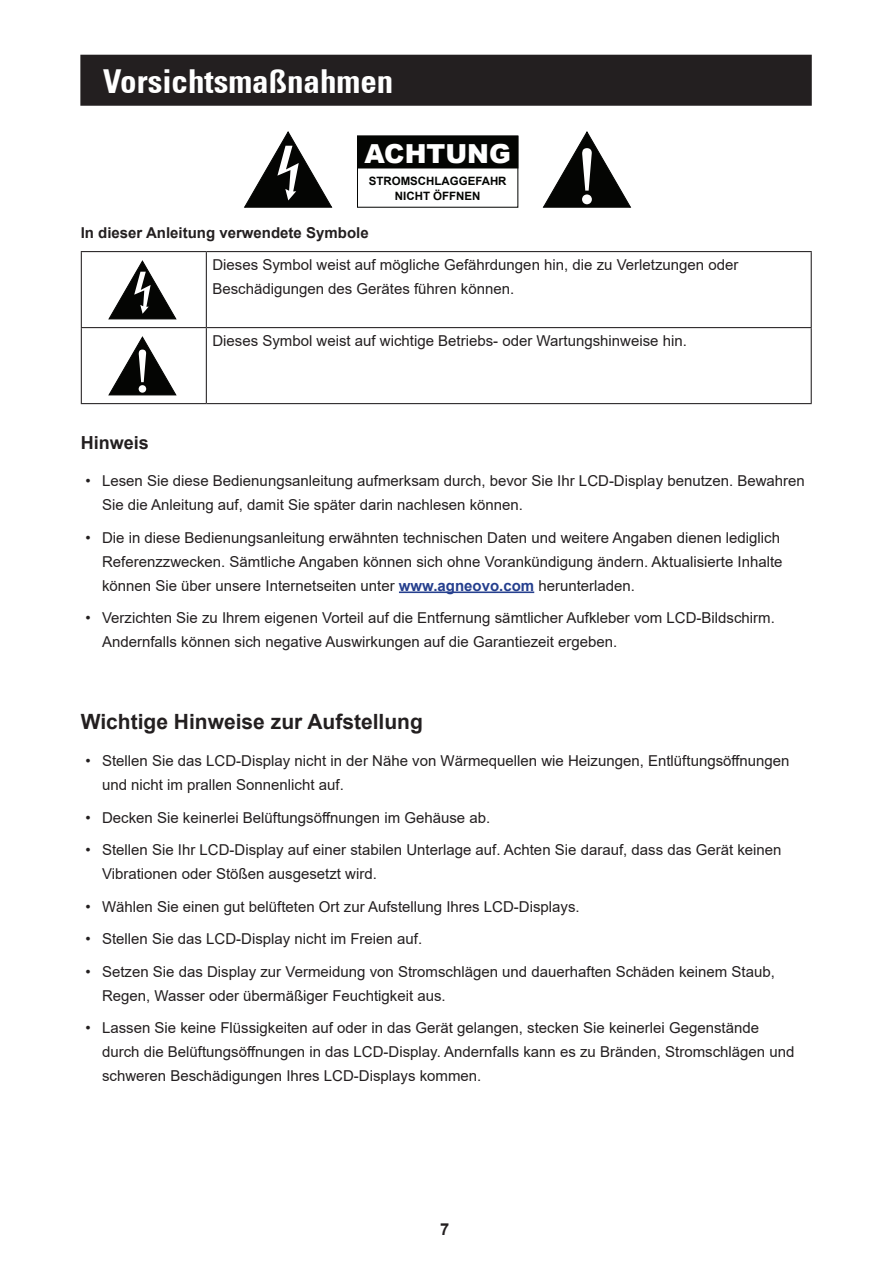
<style>
.page{position:relative;width:893px;height:1263px;background:#fff}
.page>*{position:absolute;margin:0;border:0;box-sizing:border-box;transform-origin:0 0}
.t1{font:700 condensed 33px "Univers 67";color:#fff}
.t2{font:900 26.25px "Arial";color:#fff}
.t3{font:700 21px "Arial";color:#231f20}
.t4{font:700 18px "Arial";color:#231f20}
.t5{font:700 16.5px "Arial";color:#231f20}
.t6{font:15px/24px "Arial";color:#231f20}
.t7{font:700 15px "Arial";color:#231f20}
.t8{font:700 11.55px/14.9px "Arial";color:#040503;text-align:center}
.s1{font-weight:700;color:#253f8e}
</style>
<div class="page">
<div style="left:81px;top:55px;width:730px;height:50px;background:#231f20"></div>
<div style="left:80px;top:55px;width:732px;height:51px;border:2px solid #231f20"></div>
<svg style="left:244px;top:131px;width:89px;height:77px"></svg>
<svg style="left:542px;top:131px;width:90px;height:77px"></svg>
<div style="left:357px;top:136px;width:161px;height:32px;background:#040503"></div>
<hr style="left:399px;top:591px;width:135px;height:2px;background:#253f8e">
<hr style="left:81px;top:251px;width:125px;height:1px;background:#231f20">
<hr style="left:81px;top:252px;width:1px;height:75px;background:#231f20">
<hr style="left:206px;top:251px;width:606px;height:1px;background:#231f20">
<hr style="left:206px;top:252px;width:1px;height:75px;background:#231f20">
<hr style="left:811px;top:252px;width:1px;height:75px;background:#231f20">
<hr style="left:81px;top:327px;width:125px;height:1px;background:#231f20">
<hr style="left:81px;top:328px;width:1px;height:75px;background:#231f20">
<hr style="left:206px;top:327px;width:606px;height:1px;background:#231f20">
<hr style="left:206px;top:328px;width:1px;height:75px;background:#231f20">
<hr style="left:811px;top:328px;width:1px;height:75px;background:#231f20">
<hr style="left:81px;top:403px;width:125px;height:1px;background:#231f20">
<hr style="left:206px;top:403px;width:606px;height:1px;background:#231f20">
<svg style="left:109px;top:261px;width:67px;height:58px"></svg>
<svg style="left:109px;top:337px;width:67px;height:58px"></svg>
<h1 class="t1" style="left:103px;top:61px;width:292px">Vorsichtsmaßnahmen</h1>
<h2 class="t2" style="left:364px;top:134px;width:148px">ACHTUNG</h2>
<p class="t8" style="left:369px;top:174px;width:139px">STROMSCHLAGGEFAHR<br>NICHT ÖFFNEN</p>
<p class="t7" style="left:81px;top:222px;width:289px">In dieser Anleitung verwendete Symbole</p>
<p class="t6" style="left:212px;top:253px;width:528px">Dieses Symbol weist auf mögliche Gefährdungen hin, die zu Verletzungen oder<br>Beschädigungen des Gerätes führen können.</p>
<p class="t6" style="left:212px;top:329px;width:476px">Dieses Symbol weist auf wichtige Betriebs- oder Wartungshinweise hin.</p>
<p class="t4" style="left:81px;top:430px;width:70px">Hinweis</p>
<p class="t6" style="left:102px;top:469px;width:704px;text-indent:-16px">• Lesen Sie diese Bedienungsanleitung aufmerksam durch, bevor Sie Ihr LCD-Display benutzen. Bewahren<br>Sie die Anleitung auf, damit Sie später darin nachlesen können.</p>
<p class="t6" style="left:102px;top:525px;width:682px;text-indent:-16px">• Die in diese Bedienungsanleitung erwähnten technischen Daten und weitere Angaben dienen lediglich<br>Referenzzwecken. Sämtliche Angaben können sich ohne Vorankündigung ändern. Aktualisierte Inhalte können Sie über unsere Internetseiten unter <span class="s1">www.agneovo.com</span> herunterladen.</p>
<p class="t6" style="left:102px;top:606px;width:674px;text-indent:-16px">• Verzichten Sie zu Ihrem eigenen Vorteil auf die Entfernung sämtlicher Aufkleber vom LCD-Bildschirm.<br>Andernfalls können sich negative Auswirkungen auf die Garantiezeit ergeben.</p>
<h3 class="t3" style="left:81px;top:707px;width:344px">Wichtige Hinweise zur Aufstellung</h3>
<p class="t6" style="left:102px;top:749px;width:689px;text-indent:-17px">• Stellen Sie das LCD-Display nicht in der Nähe von Wärmequellen wie Heizungen, Entlüftungsöffnungen und nicht im prallen Sonnenlicht auf.</p>
<p class="t6" style="left:86px;top:805px;width:406px">• Decken Sie keinerlei Belüftungsöffnungen im Gehäuse ab.</p>
<p class="t6" style="left:102px;top:838px;width:681px;text-indent:-17px">• Stellen Sie Ihr LCD-Display auf einer stabilen Unterlage auf. Achten Sie darauf, dass das Gerät keinen<br>Vibrationen oder Stößen ausgesetzt wird.</p>
<p class="t6" style="left:86px;top:894px;width:496px">• Wählen Sie einen gut belüfteten Ort zur Aufstellung Ihres LCD-Displays.</p>
<p class="t6" style="left:86px;top:927px;width:338px">• Stellen Sie das LCD-Display nicht im Freien auf.</p>
<p class="t6" style="left:102px;top:959px;width:674px;text-indent:-17px">• Setzen Sie das Display zur Vermeidung von Stromschlägen und dauerhaften Schäden keinem Staub,<br>Regen, Wasser oder übermäßiger Feuchtigkeit aus.</p>
<p class="t6" style="left:102px;top:1016px;width:694px;text-indent:-17px">• Lassen Sie keine Flüssigkeiten auf oder in das Gerät gelangen, stecken Sie keinerlei Gegenstände durch die Belüftungsöffnungen in das LCD-Display. Andernfalls kann es zu Bränden, Stromschlägen und schweren Beschädigungen Ihres LCD-Displays kommen.</p>
<p class="t5" style="left:440px;top:1217px;width:11px">7</p>
</div>
